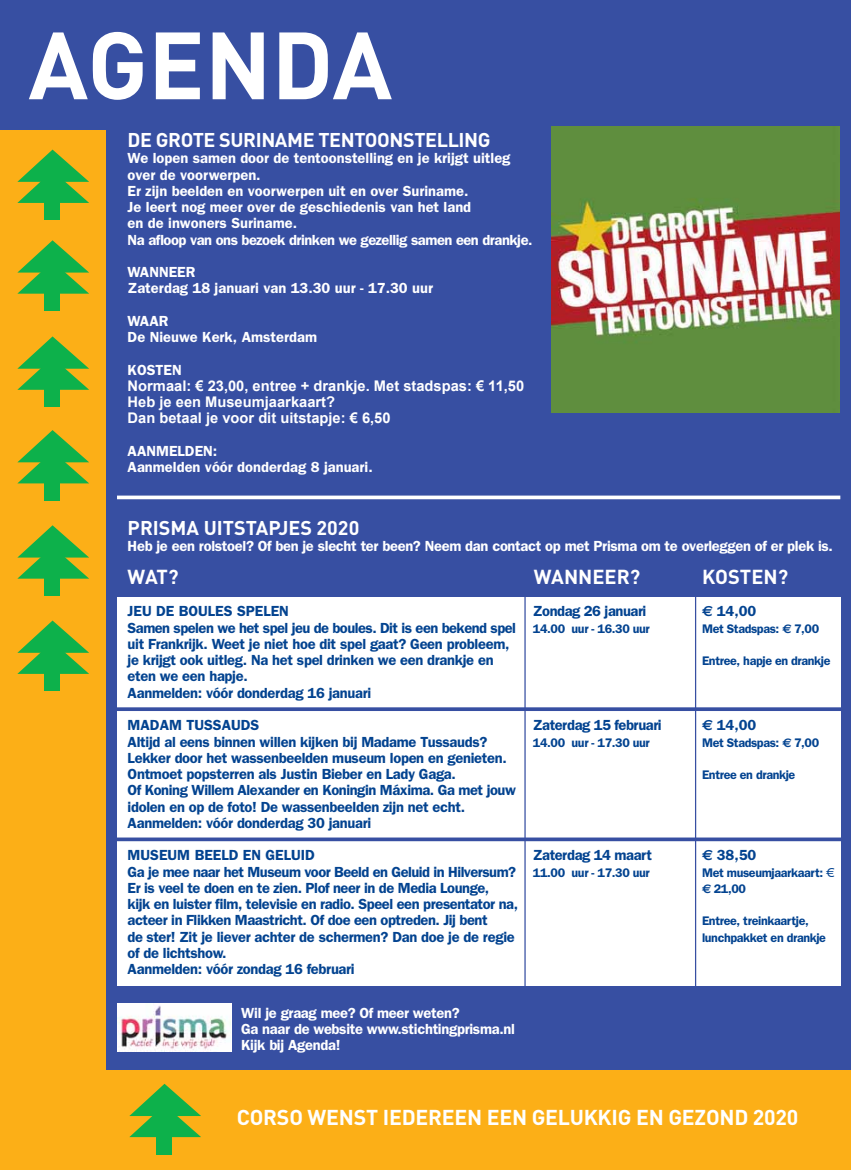
<style>
.page{position:relative;width:851px;height:1170px;background:#fff}
.page>*{position:absolute;margin:0;border:0;box-sizing:border-box;transform-origin:0 0}
.t1{font:700 93.75px "DIN";color:#fff}
.t2{font:700 21.25px "DIN";letter-spacing:-.01em;color:#fff}
.t3{font:700 20px "DIN";color:#fff}
.t4{font:700 19.75px "DIN";letter-spacing:-.02em;color:#fff}
.t5{font:600 14.75px/16.2px "Franklin Gothic";letter-spacing:-.02em;color:#034390}
.t6{font:600 14.75px/16.2px "Franklin Gothic";color:#fff}
.t7{font:600 14.75px/15.9px "Franklin Gothic";letter-spacing:-.02em;color:#fff}
.t8{font:700 14.75px/16.2px "Arial";color:#fff}
.t9{font:600 12.5px "Franklin Gothic";letter-spacing:-.03em;color:#034390}
.s1{font-family:"Euro Sans";font-weight:700}
.s2{font-size:12.5px}
</style>
<div class="page">
<div style="left:56px;top:1057px;width:794px;height:112px;background:#fcaf17"></div>
<div style="left:0;top:0;width:850px;height:333px;background:#374fa2"></div>
<div style="left:0;top:130px;width:106px;height:1039px;background:#fcaf17"></div>
<div style="left:106px;top:124px;width:744px;height:945px;background:#374fa2"></div>
<div style="left:117px;top:596px;width:723px;height:389px;background:#fff"></div>
<svg style="left:117px;top:707px;width:724px;height:4px;background:#475da9"></svg>
<svg style="left:117px;top:837px;width:724px;height:4px;background:#5165ad"></svg>
<hr style="left:694px;top:541px;width:2px;height:481px;background:#374fa2">
<hr style="left:524px;top:541px;width:1px;height:472px;background:#374fa2">
<svg style="left:117px;top:495px;width:723px;height:4px;background:#e1e5f1"></svg>
<img style="left:117px;top:1003px;width:113px;height:48px">
<img style="left:551px;top:127px;width:288px;height:285px">
<div style="left:45px;top:181px;width:15px;height:39px;background:#0db14b"></div>
<svg style="left:17px;top:149px;width:72px;height:54px"></svg>
<div style="left:45px;top:271px;width:15px;height:40px;background:#0db14b"></div>
<svg style="left:17px;top:240px;width:72px;height:53px"></svg>
<div style="left:45px;top:368px;width:15px;height:39px;background:#0db14b"></div>
<svg style="left:17px;top:336px;width:72px;height:54px"></svg>
<div style="left:45px;top:461px;width:15px;height:39px;background:#0db14b"></div>
<svg style="left:17px;top:430px;width:72px;height:53px"></svg>
<div style="left:45px;top:556px;width:15px;height:39px;background:#0db14b"></div>
<svg style="left:17px;top:525px;width:72px;height:53px"></svg>
<div style="left:45px;top:651px;width:15px;height:40px;background:#0db14b"></div>
<svg style="left:17px;top:620px;width:72px;height:53px"></svg>
<div style="left:157px;top:1114px;width:15px;height:39px;background:#0db14b"></div>
<svg style="left:129px;top:1083px;width:72px;height:53px"></svg>
<h1 class="t1" style="left:28px;top:4px;width:58px">AGE</h1>
<h1 class="t1" style="left:205px;top:4px;width:188px">NDA</h1>
<h3 class="t4" style="left:128px;top:127px;width:251px">DE GROTE SU RINAM E TENTOON</h3>
<h3 class="t4" style="left:403px;top:127px;width:89px">STELLING</h3>
<p class="t6" style="left:128px;top:150px;width:406px">We lopen samen door de tentoonstelling en je krijgt uitleg over de voorwerpen.<br>Er zijn beelden en voorwerpen uit en over Suriname.<br>Je leert nog meer over de geschiedenis van het land<br>en de inwoners Suriname.<br>Na afloop van ons bezoek drinken we gezellig samen een drankje.</p>
<p class="t6" style="left:128px;top:263px;width:307px">Wanneer<br>Zaterdag 18 januari van 13.30 uur - 17.30 uur</p>
<p class="t6" style="left:128px;top:312px;width:191px">Waar<br>De Nieuwe Kerk, Amsterdam</p>
<p class="t6" style="left:128px;top:361px;width:20px">Kosten</p>
<p class="t8" style="left:128px;top:378px;width:398px">Normaal: € 23,00, entree + drankje. Met stadspas: € 11,50<br>Heb je een Museumjaarkaart?<br>Dan betaal je voor dit uitstapje: € 6,50</p>
<p class="t6" style="left:128px;top:442px;width:11px">aanmelden</p>
<p class="t6" style="left:128px;top:442px;width:246px;text-indent:85px">:<br>Aanmelden vóór donderdag 8 januari.</p>
<h3 class="t4" style="left:128px;top:515px;width:108px">PRISMA UITSTAPJES</h3>
<h3 class="t4" style="left:316px;top:515px;width:44px">2020</h3>
<p class="t7" style="left:128px;top:538px;width:706px">Heb je een rolstoel? Of ben je slecht ter been? Neem dan contact op met Prisma om te overleggen of er plek is.</p>
<h3 class="t3" style="left:128px;top:563px;width:52px">WAT ?</h3>
<h3 class="t3" style="left:533px;top:563px;width:32px">WANN</h3>
<h3 class="t3" style="left:592px;top:563px;width:49px">EER?</h3>
<h3 class="t3" style="left:702px;top:563px;width:87px">KOSTEN ?</h3>
<p class="t5" style="left:128px;top:602px;width:61px">Jeudeboules</p>
<p class="t5" style="left:237px;top:602px;width:10px">spelen</p>
<p class="t5" style="left:533px;top:602px;width:115px">Zondag 26 januari</p>
<p class="t5" style="left:702px;top:602px;width:56px"><span class="s1">€</span> 14,00</p>
<p class="t5" style="left:128px;top:619px;width:523px">Samen spelen we het spel jeu de boules. Dit is een bekend spel <span class="s2">14.00 uur - 16.30 uur</span></p>
<p class="t9" style="left:702px;top:621px;width:119px">Met Stadspas: <span class="s1">€</span> 7,00</p>
<p class="t5" style="left:128px;top:635px;width:383px">uit Frankrijk. Weet je niet hoe dit spel gaat? Geen probleem, je krijgt ook uitleg. Na het spel drinken we een drankje en</p>
<p class="t9" style="left:702px;top:653px;width:130px">Entree, hapje en drankje</p>
<p class="t5" style="left:128px;top:667px;width:245px">eten we een hapje.<br>Aanmelden: vóór donderdag 16 januari</p>
<p class="t5" style="left:128px;top:716px;width:25px">Madam</p>
<p class="t5" style="left:186px;top:716px;width:19px">Tussauds</p>
<p class="t5" style="left:533px;top:716px;width:130px">Zaterdag 15 februari</p>
<p class="t5" style="left:702px;top:716px;width:56px"><span class="s1">€</span> 14,00</p>
<p class="t5" style="left:128px;top:732px;width:361px">Altijd al eens binnen willen kijken bij Madame Tussauds?</p>
<p class="t9" style="left:533px;top:734px;width:118px">14.00 uur - 17.30 uur</p>
<p class="t9" style="left:702px;top:734px;width:119px">Met Stadspas: <span class="s1">€</span> 7,00</p>
<p class="t5" style="left:128px;top:749px;width:380px">Lekker door het wassenbeelden museum lopen en genieten.<br>Ontmoet popsterren als Justin Bieber en Lady Gaga.</p>
<p class="t9" style="left:702px;top:767px;width:95px">Entree en drankje</p>
<p class="t5" style="left:128px;top:781px;width:390px">Of Koning Willem Alexander en Koningin Máxima. Ga met jouw idolen en op de foto! De wassenbeelden zijn net echt.<br>Aanmelden: vóór donderdag 30 januari</p>
<p class="t5" style="left:128px;top:846px;width:24px">Museum</p>
<p class="t5" style="left:195px;top:846px;width:19px">Beeld</p>
<p class="t5" style="left:243px;top:846px;width:32px">en Geluid</p>
<p class="t5" style="left:533px;top:846px;width:121px">Zaterdag 14 maart</p>
<p class="t5" style="left:702px;top:846px;width:56px"><span class="s1">€</span> 38,50</p>
<p class="t5" style="left:128px;top:862px;width:523px">Ga je mee naar het Museum voor Beeld en Geluid in Hilversum? <span class="s2">11.00 uur - 17.30 uur</span></p>
<p class="t9" style="left:702px;top:864px;width:129px">Met museumjaarkaart: €</p>
<p class="t5" style="left:128px;top:879px;width:363px">Er is veel te doen en te zien. Plof neer in de Media Lounge,</p>
<p class="t9" style="left:702px;top:881px;width:46px"><span class="s1">€</span> 21,00</p>
<p class="t5" style="left:128px;top:895px;width:392px">kijk en luister film, televisie en radio. Speel een presentator na, acteer in Flikken Maastricht. Of doe een optreden. Jij bent</p>
<p class="t9" style="left:702px;top:913px;width:108px">Entree, treinkaartje,</p>
<p class="t5" style="left:128px;top:927px;width:388px">de ster! Zit je liever achter de schermen? Dan doe je de regie</p>
<p class="t9" style="left:702px;top:929px;width:125px">lunchpakket en drankje</p>
<p class="t5" style="left:128px;top:944px;width:229px">of de lichtshow.<br>Aanmelden: vóór zondag 16 februari</p>
<p class="t7" style="left:241px;top:1004px;width:275px">Wil je graag mee? Of meer weten?<br>Ga naar de website www.stichtingprisma.nl<br>Kijk bij Agenda!</p>
<h2 class="t2" style="left:237px;top:1102px;width:563px">CORSO WENST I EDEREEN EEN GELUKKIG EN GEZOND 2020</h2>
</div>
